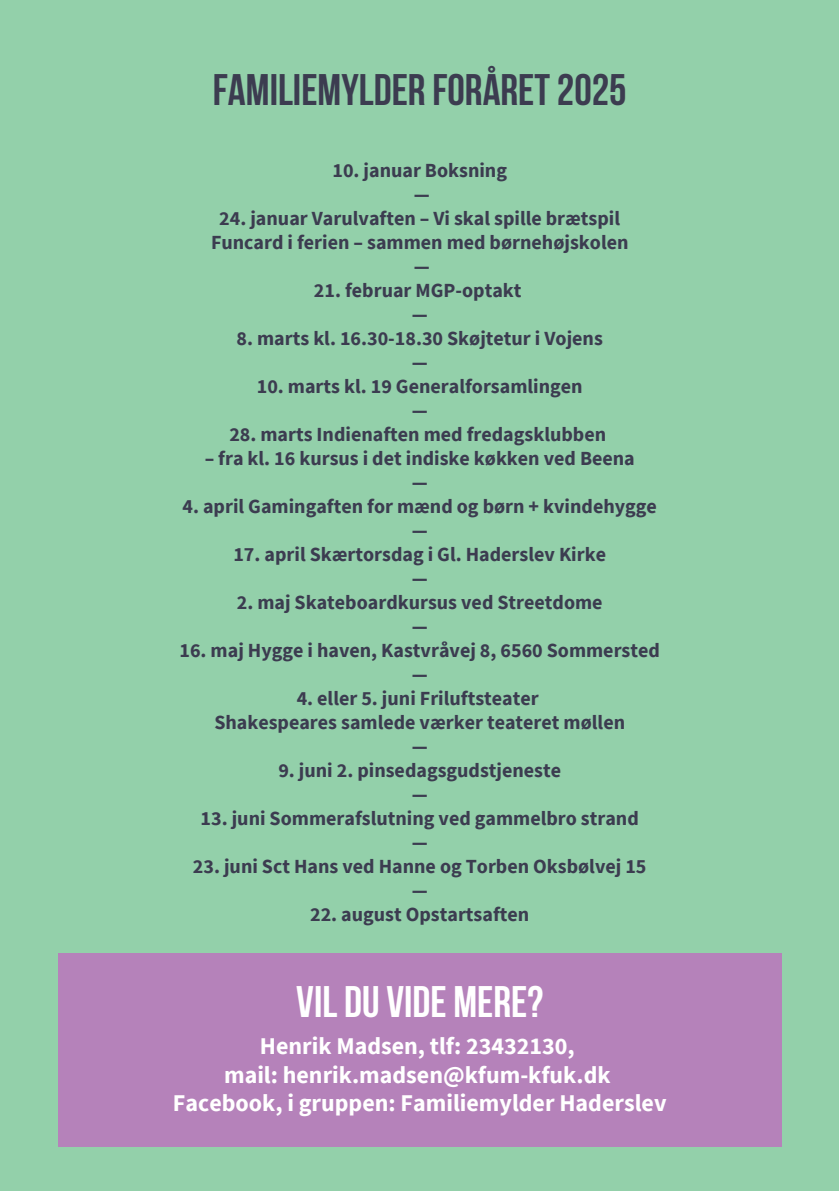
<style>
.page{position:relative;width:839px;height:1191px;background:#fff}
.page>*{position:absolute;margin:0;border:0;box-sizing:border-box;transform-origin:0 0}
.t1{font:700 44px "Bebas Neue";color:#3c3c50}
.t2{font:700 44px "Bebas Neue";color:#fff}
.t3{font:700 24px/28.4px "Source Sans Pro";color:#fff;text-align:center}
.t4{font:700 20px "Source Sans Pro";color:#3c3c50}
</style>
<div class="page">
<div style="left:0;top:0;width:838px;height:1191px;background:#93d0aa"></div>
<div style="left:58px;top:953px;width:723px;height:193px;background:#b582ba"></div>
<h1 class="t1" style="left:213px;top:72px;width:415px">FAMILIEMYLDER FORÅRET2025</h1>
<p class="t4" style="left:332px;top:158px;width:176px">10. januar Boksning</p>
<p class="t4" style="left:414px;top:182px;width:17px">—</p>
<p class="t4" style="left:219px;top:206px;width:402px">24. januar Varulvaften – Vi skal spille brætspil</p>
<p class="t4" style="left:211px;top:230px;width:419px">Funcard i ferien – sammen med børnehøjskolen</p>
<p class="t4" style="left:414px;top:254px;width:17px">—</p>
<p class="t4" style="left:314px;top:278px;width:209px">21. februar MGP-optakt</p>
<p class="t4" style="left:412px;top:302px;width:17px">—</p>
<p class="t4" style="left:236px;top:326px;width:368px">8. marts kl. 16.30-18.30 Skøjtetur i Vojens</p>
<p class="t4" style="left:412px;top:350px;width:17px">—</p>
<p class="t4" style="left:257px;top:374px;width:327px">10. marts kl. 19 Generalforsamlingen</p>
<p class="t4" style="left:412px;top:398px;width:17px">—</p>
<p class="t4" style="left:229px;top:422px;width:378px">28. marts Indienaften med fredagsklubben</p>
<p class="t4" style="left:205px;top:446px;width:431px">– fra kl. 16 kursus i det indiske køkken ved Beena</p>
<p class="t4" style="left:412px;top:470px;width:17px">—</p>
<p class="t4" style="left:182px;top:494px;width:476px">4. april Gamingaften for mænd og børn + kvindehygge</p>
<p class="t4" style="left:412px;top:518px;width:17px">—</p>
<p class="t4" style="left:233px;top:542px;width:374px">17. april Skærtorsdag i Gl. Haderslev Kirke</p>
<p class="t4" style="left:412px;top:566px;width:17px">—</p>
<p class="t4" style="left:237px;top:590px;width:367px">2. maj Skateboardkursus ved Streetdome</p>
<p class="t4" style="left:412px;top:614px;width:17px">—</p>
<p class="t4" style="left:179px;top:638px;width:482px">16. maj Hygge i haven, Kastvråvej 8, 6560 Sommersted</p>
<p class="t4" style="left:412px;top:662px;width:17px">—</p>
<p class="t4" style="left:297px;top:686px;width:243px">4. eller 5. juni Friluftsteater</p>
<p class="t4" style="left:214px;top:710px;width:412px">Shakespeares samlede værker teateret møllen</p>
<p class="t4" style="left:412px;top:734px;width:17px">—</p>
<p class="t4" style="left:278px;top:758px;width:284px">9. juni 2. pinsedagsgudstjeneste</p>
<p class="t4" style="left:412px;top:782px;width:17px">—</p>
<p class="t4" style="left:201px;top:806px;width:439px">13. juni Sommerafslutning ved gammelbro strand</p>
<p class="t4" style="left:412px;top:830px;width:17px">—</p>
<p class="t4" style="left:193px;top:854px;width:455px">23. juni Sct Hans ved Hanne og Torben Oksbølvej 15</p>
<p class="t4" style="left:412px;top:878px;width:17px">—</p>
<p class="t4" style="left:310px;top:902px;width:220px">22. august Opstartsaften</p>
<h2 class="t2" style="left:296px;top:984px;width:248px">VIL DU VIDE MERE?</h2>
<h2 class="t3" style="left:173px;top:1031px;width:495px">Henrik Madsen, tlf: 23432130,<br>mail: henrik.madsen@kfum-kfuk.dk<br>Facebook, i gruppen: Familiemylder Haderslev</h2>
</div>
